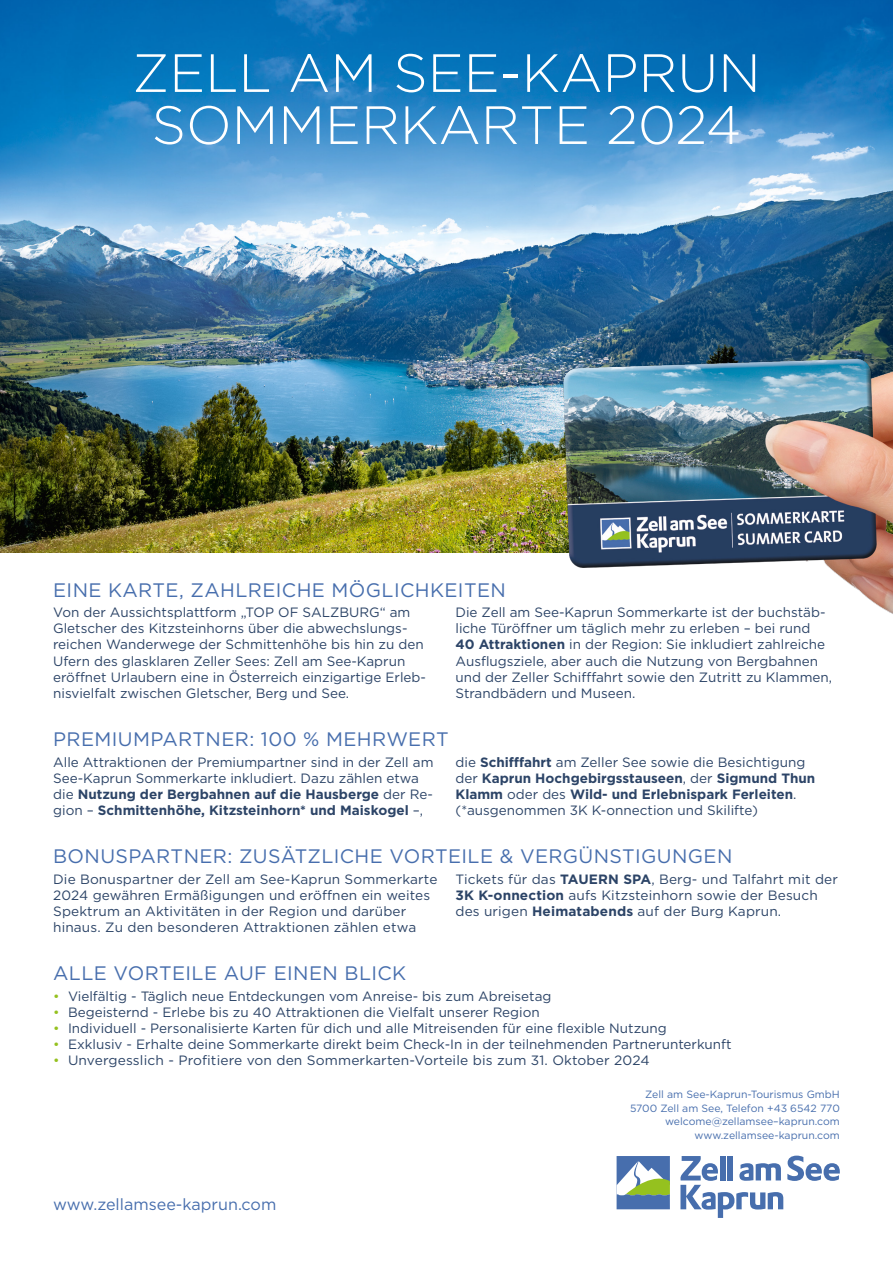
<style>
.page{position:relative;width:893px;height:1263px;background:#fff}
.page>*{position:absolute;margin:0;border:0;box-sizing:border-box;transform-origin:0 0}
.t1{font:300 53.7px/52.1px "Gotham";color:#fff;text-align:center}
.t2{font:19.5px "Gotham";letter-spacing:.02em;color:#476ead}
.t3{font:16.2px "Gotham";color:#476ead}
.t4{font:13.5px/16.2px "Gotham";color:#2c4467}
.t5{font:10.5px/13.5px "Gotham";color:#476ead;text-align:right}
.s1{font-weight:700}
.s2{color:#95c11f}
</style>
<div class="page">
<img style="left:0;top:0;width:893px;height:553px">
<svg style="left:680px;top:1155px;width:160px;height:63px"></svg>
<svg style="left:617px;top:1156px;width:53px;height:53px"></svg>
<div style="left:46px;top:0;width:802px;height:247px;background:#476ead;opacity:.75"></div>
<img style="left:551px;top:340px;width:342px;height:274px">
<h1 class="t1" style="left:132px;top:45px;width:630px">ZELL AM SEE-KAPRUN<br>SOMMERKARTE 2024</h1>
<h2 class="t2" style="left:53px;top:577px;width:454px">EINE KARTE, ZAHLREICHE MÖGLICHKEITEN</h2>
<p class="t4" style="left:53px;top:604px;width:374px">Von der Aussichtsplattform „TOP OF SALZBURG“ am Gletscher des Kitzsteinhorns über die abwechslungs&shy;reichen Wanderwege der Schmittenhöhe bis hin zu den Ufern des glasklaren Zeller Sees: Zell am See-Kaprun eröffnet Urlaubern eine in Österreich einzigartige Erleb&shy;nisvielfalt zwischen Gletscher, Berg und See.</p>
<p class="t4" style="left:455px;top:604px;width:378px">Die Zell am See-Kaprun Sommerkarte ist der buchstäb&shy;liche Türöffner um täglich mehr zu erleben – bei rund <span class="s1">40 Attraktionen</span> in der Region: Sie inkludiert zahlreiche Ausflugsziele, aber auch die Nutzung von Bergbahnen und der Zeller Schifffahrt sowie den Zutritt zu Klammen, Strandbädern und Museen.</p>
<h2 class="t2" style="left:53px;top:727px;width:397px">PREMIUMPARTNER: 100 % MEHRWERT</h2>
<p class="t4" style="left:53px;top:753px;width:382px">Alle Attraktionen der Premiumpartner sind in der Zell am See-Kaprun Sommerkarte inkludiert. Dazu zählen etwa die <span class="s1">Nutzung der Bergbahnen auf die Hausberge</span> der Re&shy;gion – <span class="s1">Schmittenhöhe, Kitzsteinhorn* und Maiskogel</span> –,</p>
<p class="t4" style="left:455px;top:753px;width:361px">die <span class="s1">Schifffahrt</span> am Zeller See sowie die Besichtigung der <span class="s1">Kaprun Hochgebirgsstauseen</span>, der <span class="s1">Sigmund Thun Klamm</span> oder des <span class="s1">Wild- und Erlebnispark Ferleiten</span>. (*ausgenommen 3K K-onnection und Skilifte)</p>
<h2 class="t2" style="left:53px;top:844px;width:681px">BONUSPARTNER: ZUSÄTZLICHE VORTEILE &amp; VERGÜNSTIGUNGEN</h2>
<p class="t4" style="left:53px;top:870px;width:386px">Die Bonuspartner der Zell am See-Kaprun Sommerkarte 2024 gewähren Ermäßigungen und eröffnen ein weites Spektrum an Aktivitäten in der Region und darüber hinaus. Zu den besonderen Attraktionen zählen etwa</p>
<p class="t4" style="left:455px;top:870px;width:384px">Tickets für das <span class="s1">TAUERN SPA</span>, Berg- und Talfahrt mit der<br><span class="s1">3K K-onnection</span> aufs Kitzsteinhorn sowie der Besuch des urigen <span class="s1">Heimatabends</span> auf der Burg Kaprun.</p>
<h2 class="t2" style="left:53px;top:961px;width:355px">ALLE VORTEILE AUF EINEN BLICK</h2>
<p class="t4" style="left:53px;top:987px;width:500px"><span class="s2">•</span> Vielfältig - Täglich neue Entdeckungen vom Anreise- bis zum Abreisetag</p>
<p class="t4" style="left:53px;top:1004px;width:488px"><span class="s2">•</span> Begeisternd - Erlebe bis zu 40 Attraktionen die Vielfalt unserer Region</p>
<p class="t4" style="left:53px;top:1020px;width:615px"><span class="s2">•</span> Individuell - Personalisierte Karten für dich und alle Mitreisenden für eine flexible Nutzung</p>
<p class="t4" style="left:53px;top:1036px;width:680px"><span class="s2">•</span> Exklusiv - Erhalte deine Sommerkarte direkt beim Check-In in der teilnehmenden Partnerunterkunft</p>
<p class="t4" style="left:53px;top:1052px;width:598px"><span class="s2">•</span> Unvergesslich - Profitiere von den Sommerkarten-Vorteile bis zum 31. Oktober 2024</p>
<p class="t3" style="left:53px;top:1194px;width:225px">www.zellamsee-kaprun.com</p>
<p class="t5" style="left:630px;top:1087px;width:211px">Zell am See-Kaprun-Tourismus GmbH 5700 Zell am See, Telefon +43 6542 770 welcome@zellamsee–kaprun.com www.zellamsee-kaprun.com</p>
</div>
